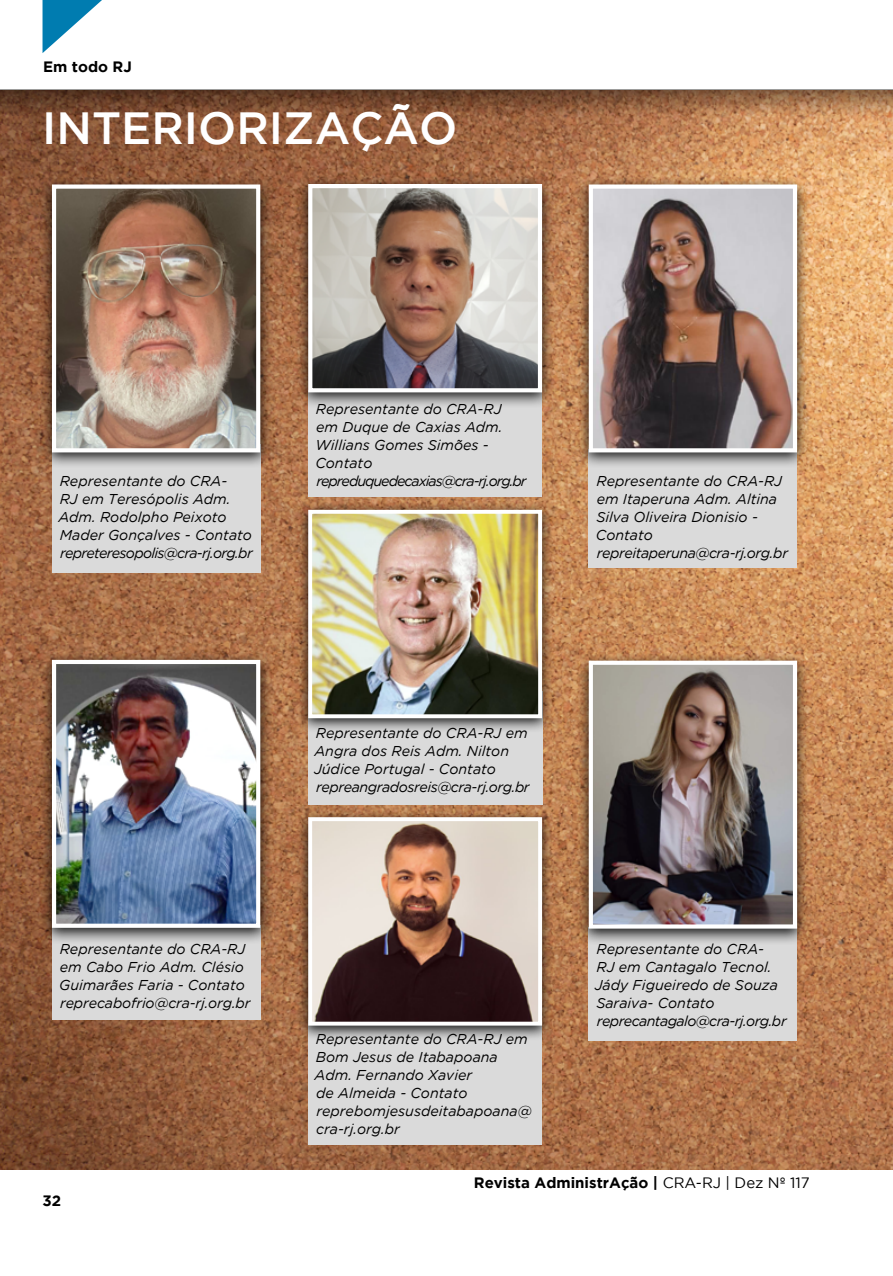
<style>
.page{position:relative;width:893px;height:1276px;background:#fff}
.page>*{position:absolute;margin:0;border:0;box-sizing:border-box;transform-origin:0 0}
.t1{font:500 45px "Gotham";color:#fff}
.t2{font:700 15px "Gotham";color:#000}
.t3{font:italic 14.25px/18px "Gotham";color:#000}
.s1{font-weight:400}
</style>
<div class="page">
<img style="left:0;top:132px;width:893px;height:1037px">
<svg style="left:0;top:89px;width:893px;height:43px;background:#8e5e3f"></svg>
<div style="left:308px;top:1020px;width:234px;height:124px;background:#dadada"></div>
<div style="left:308px;top:390px;width:234px;height:107px;background:#dadada"></div>
<div style="left:308px;top:691px;width:234px;height:114px;background:#dadada"></div>
<div style="left:52px;top:444px;width:208px;height:129px;background:#dadada"></div>
<div style="left:589px;top:927px;width:208px;height:114px;background:#dadada"></div>
<div style="left:52px;top:925px;width:208px;height:95px;background:#dadada"></div>
<div style="left:589px;top:449px;width:208px;height:119px;background:#dadada"></div>
<div style="left:576px;top:651px;width:234px;height:294px;background:#000;opacity:.9"></div>
<img style="left:594px;top:665px;width:198px;height:258px">
<div style="left:589px;top:660px;width:208px;height:268px;border:4px solid #fff"></div>
<div style="left:39px;top:651px;width:234px;height:293px;background:#000;opacity:.9"></div>
<img style="left:57px;top:665px;width:198px;height:258px">
<div style="left:52px;top:660px;width:208px;height:268px;border:4px solid #fff"></div>
<div style="left:39px;top:175px;width:234px;height:294px;background:#000;opacity:.9"></div>
<img style="left:57px;top:189px;width:198px;height:258px">
<div style="left:52px;top:184px;width:208px;height:268px;border:4px solid #fff"></div>
<div style="left:296px;top:175px;width:258px;height:234px;background:#000;opacity:.9"></div>
<img style="left:313px;top:189px;width:224px;height:198px">
<div style="left:308px;top:184px;width:234px;height:208px;border:4px solid #fff"></div>
<div style="left:576px;top:175px;width:234px;height:294px;background:#000;opacity:.9"></div>
<img style="left:594px;top:189px;width:198px;height:258px">
<div style="left:589px;top:184px;width:208px;height:268px;border:4px solid #fff"></div>
<div style="left:296px;top:501px;width:258px;height:232px;background:#000;opacity:.9"></div>
<img style="left:313px;top:515px;width:224px;height:198px">
<div style="left:308px;top:510px;width:234px;height:208px;border:4px solid #fff"></div>
<div style="left:296px;top:808px;width:258px;height:232px;background:#000;opacity:.9"></div>
<img style="left:313px;top:822px;width:224px;height:198px">
<div style="left:308px;top:817px;width:234px;height:208px;border:4px solid #fff"></div>
<svg style="left:43px;top:0;width:59px;height:53px"></svg>
<p class="t2" style="left:43px;top:58px;width:90px">Em todo RJ</p>
<h1 class="t1" style="left:42px;top:103px;width:417px">INTERIORIZAÇÃO</h1>
<p class="t3" style="left:58px;top:472px;width:196px">Representante do CRA-<br>RJ em Teresópolis Adm.<br>Adm. Rodolpho Peixoto<br>Mader Gonçalves - Contato repreteresopolis@cra-rj.org.br</p>
<p class="t3" style="left:315px;top:400px;width:213px">Representante do CRA-RJ<br>em Duque de Caxias Adm.<br>Willians Gomes Simões -<br>Contato repreduquedecaxias@cra-rj.org.br</p>
<p class="t3" style="left:596px;top:472px;width:194px">Representante do CRA-RJ em Itaperuna Adm. Altina<br>Silva Oliveira Dionisio -<br>Contato repreitaperuna@cra-rj.org.br</p>
<p class="t3" style="left:59px;top:940px;width:193px">Representante do CRA-RJ em Cabo Frio Adm. Clésio<br>Guimarães Faria - Contato reprecabofrio@cra-rj.org.br</p>
<p class="t3" style="left:314px;top:724px;width:217px">Representante do CRA-RJ em<br>Angra dos Reis Adm. Nilton<br>Júdice Portugal - Contato repreangradosreis@cra-rj.org.br</p>
<p class="t3" style="left:315px;top:1030px;width:219px">Representante do CRA-RJ em<br>Bom Jesus de Itabapoana<br>Adm. Fernando Xavier<br>de Almeida - Contato reprebomjesusdeitabapoana@ cra-rj.org.br</p>
<p class="t3" style="left:595px;top:940px;width:194px">Representante do CRA-<br>RJ em Cantagalo Tecnol.<br>Jády Figueiredo de Souza<br>Saraiva- Contato reprecantagalo@cra-rj.org.br</p>
<p class="t2" style="left:42px;top:1192px;width:20px">32</p>
<p class="t2" style="left:474px;top:1174px;width:337px">Revista AdministrAção | <span class="s1">CRA-RJ | Dez Nº 117</span></p>
</div>
